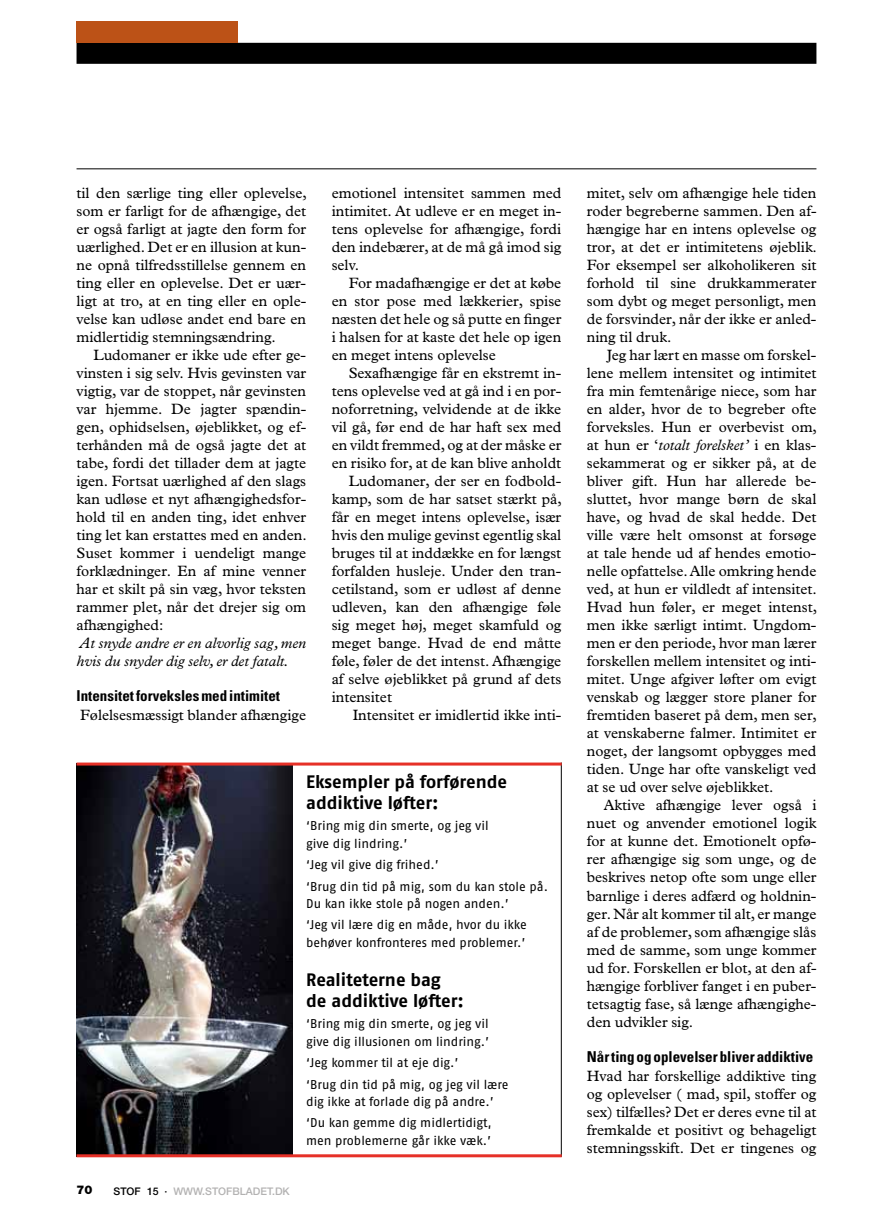
<style>
.page{position:relative;width:893px;height:1221px;background:#fff}
.page>*{position:absolute;margin:0;border:0;box-sizing:border-box;transform-origin:0 0}
.t1{font:700 18px/21px "Fago No";letter-spacing:-.005em;color:#000}
.t2{font:15px/18px "Plantin";color:#000;text-align:justify}
.t3{font:700 condensed 15px "Univers";color:#000}
.t4{font:italic 15px/18px "Plantin";color:#000}
.t5{font:12.75px/21.5px "Fago No";color:#000}
.t6{font:900 12px "Helvetica Neue";color:#000}
.t7{font:500 10.5px "Helvetica Neue";color:#b3b2b2}
.s1{color:#000}
.s2{font-style:italic}
</style>
<div class="page">
<div style="left:77px;top:43px;width:739px;height:21px;background:#000"></div>
<hr style="left:77px;top:168px;width:739px;height:1px;background:#000">
<div style="left:77px;top:21px;width:161px;height:22px;background:#bc5217"></div>
<img style="left:77px;top:765px;width:215px;height:389px">
<hr style="left:561px;top:762px;width:1px;height:394px;background:#000">
<hr style="left:77px;top:762px;width:485px;height:3px;background:#e63027">
<hr style="left:77px;top:1154px;width:485px;height:3px;background:#e63027">
<p class="t2" style="left:77px;top:184px;width:232px">til den særlige ting eller oplevelse, som er farligt for de afhængige, det er også farligt at jagte den form for uærlighed. Det er en illusion at kun&shy;ne opnå tilfredsstillelse gennem en ting eller en oplevelse. Det er uær&shy;ligt at tro, at en ting eller en ople&shy;velse kan udløse andet end bare en midlertidig stemningsændring.</p>
<p class="t2" style="left:77px;top:346px;width:232px;text-indent:17px">Ludomaner er ikke ude efter ge&shy;vinsten i sig selv. Hvis gevinsten var vigtig, var de stoppet, når gevinsten var hjemme. De jagter spændin&shy;gen, ophidselsen, øjeblikket, og ef&shy;terhånden må de også jagte det at tabe, fordi det tillader dem at jagte igen. Fortsat uærlighed af den slags kan udløse et nyt afhængighedsfor&shy;hold til en anden ting, idet enhver ting let kan erstattes med en anden.<br>Suset kommer i uendeligt mange forklædninger. En af mine venner har et skilt på sin væg, hvor teksten rammer plet, når det drejer sig om afhængighed:</p>
<p class="t4" style="left:77px;top:634px;width:231px">At snyde andre er en alvorlig sag, men hvis du snyder dig selv, er det fatalt.</p>
<p class="t3" style="left:77px;top:686px;width:205px">Intensitet forveksles med intimitet</p>
<p class="t2" style="left:80px;top:706px;width:228px">Følelsesmæssigt blander afhængige</p>
<p class="t2" style="left:332px;top:184px;width:231px">emotionel intensitet sammen med intimitet. At udleve er en meget in&shy;tens oplevelse for afhængige, fordi den indebærer, at de må gå imod sig selv.</p>
<p class="t2" style="left:332px;top:274px;width:231px;text-indent:17px">For madafhængige er det at købe en stor pose med lækkerier, spise næsten det hele og så putte en finger i halsen for at kaste det hele op igen en meget intens oplevelse</p>
<p class="t2" style="left:349px;top:364px;width:214px">Sexafhængige får en ekstremt in-</p>
<p class="t2" style="left:332px;top:382px;width:231px">tens oplevelse ved at gå ind i en por-</p>
<p class="t2" style="left:332px;top:400px;width:231px">noforretning, velvidende at de ikke</p>
<p class="t2" style="left:332px;top:418px;width:231px">vil gå, før end de har haft sex med</p>
<p class="t2" style="left:332px;top:436px;width:231px">en vildt fremmed, og at der måske er</p>
<p class="t2" style="left:332px;top:454px;width:231px">en risiko for, at de kan blive anholdt</p>
<p class="t2" style="left:349px;top:472px;width:214px">Ludomaner, der ser en fodbold-</p>
<p class="t2" style="left:332px;top:490px;width:232px">kamp, som de har satset stærkt på,</p>
<p class="t2" style="left:332px;top:508px;width:231px">får en meget intens oplevelse, især</p>
<p class="t2" style="left:332px;top:526px;width:231px">hvis den mulige gevinst egentlig skal</p>
<p class="t2" style="left:332px;top:544px;width:231px">bruges til at inddække en for længst</p>
<p class="t2" style="left:332px;top:562px;width:231px">forfalden husleje. Under den tran-</p>
<p class="t2" style="left:332px;top:580px;width:231px">cetilstand, som er udløst af denne</p>
<p class="t2" style="left:332px;top:598px;width:231px">udleven, kan den afhængige føle</p>
<p class="t2" style="left:332px;top:616px;width:231px">sig meget høj, meget skamfuld og</p>
<p class="t2" style="left:332px;top:634px;width:231px">meget bange. Hvad de end måtte</p>
<p class="t2" style="left:332px;top:652px;width:231px">føle, føler de det intenst. Afhængige</p>
<p class="t2" style="left:332px;top:670px;width:231px">af selve øjeblikket på grund af dets</p>
<p class="t2" style="left:332px;top:688px;width:62px">intensitet</p>
<p class="t2" style="left:353px;top:706px;width:210px">Intensitet er imidlertid ikke inti-</p>
<p class="t6" style="left:77px;top:1182px;width:18px">70</p>
<p class="t7" style="left:114px;top:1184px;width:178px"><span class="s1">STOF 15 ·</span> WWW.STOFBLADET.DK</p>
<p class="t1" style="left:306px;top:770px;width:203px">Eksempler på forførende addiktive løfter:</p>
<p class="t5" style="left:306px;top:817px;width:184px;line-height:17.2px">‘Bring mig din smerte, og jeg vil give dig lindring.’</p>
<p class="t5" style="left:306px;top:853px;width:243px">‘Jeg vil give dig frihed.’<br>‘Brug din tid på mig, som du kan stole på.</p>
<p class="t5" style="left:306px;top:892px;width:222px">Du kan ikke stole på nogen anden.’ ‘Jeg vil lære dig en måde, hvor du ikke</p>
<p class="t5" style="left:306px;top:931px;width:221px">behøver konfronteres med problemer.’</p>
<p class="t1" style="left:306px;top:968px;width:159px">Realiteterne bag de addiktive løfter:</p>
<p class="t5" style="left:306px;top:1015px;width:185px;line-height:17.2px">‘Bring mig din smerte, og jeg vil give dig illusionen om lindring.’</p>
<p class="t5" style="left:306px;top:1051px;width:204px">‘Jeg kommer til at eje dig.’<br>‘Brug din tid på mig, og jeg vil lære</p>
<p class="t5" style="left:306px;top:1090px;width:189px">dig ikke at forlade dig på andre.’ ‘Du kan gemme dig midlertidigt,</p>
<p class="t5" style="left:306px;top:1129px;width:187px">men problemerne går ikke væk.’</p>
<p class="t2" style="left:587px;top:184px;width:232px">mitet, selv om afhængige hele tiden roder begreberne sammen. Den af&shy;hængige har en intens oplevelse og tror, at det er intimitetens øjeblik.<br>For eksempel ser alkoholikeren sit forhold til sine drukkammerater som dybt og meget personligt, men de forsvinder, når der ikke er anled&shy;ning til druk.</p>
<p class="t2" style="left:587px;top:346px;width:232px;text-indent:20px">Jeg har lært en masse om forskel&shy;lene mellem intensitet og intimitet fra min femtenårige niece, som har en alder, hvor de to begreber ofte forveksles. Hun er overbevist om, at hun er ‘<span class="s2">totalt forelsket’</span> i en klas&shy;sekammerat og er sikker på, at de bliver gift. Hun har allerede be&shy;sluttet, hvor mange børn de skal have, og hvad de skal hedde. Det ville være helt omsonst at forsøge at tale hende ud af hendes emotio&shy;nelle opfattelse. Alle omkring hende ved, at hun er vildledt af intensitet.<br>Hvad hun føler, er meget intenst, men ikke særligt intimt. Ungdom&shy;men er den periode, hvor man lærer forskellen mellem intensitet og inti&shy;mitet. Unge afgiver løfter om evigt venskab og lægger store planer for fremtiden baseret på dem, men ser, at venskaberne falmer. Intimitet er noget, der langsomt opbygges med tiden. Unge har ofte vanskeligt ved at se ud over selve øjeblikket.</p>
<p class="t2" style="left:587px;top:796px;width:231px;text-indent:17px">Aktive afhængige lever også i nuet og anvender emotionel logik for at kunne det. Emotionelt opfø&shy;rer afhængige sig som unge, og de beskrives netop ofte som unge eller barnlige i deres adfærd og holdnin&shy;ger. Når alt kommer til alt, er mange af de problemer, som afhængige slås med de samme, som unge kommer ud for. Forskellen er blot, at den af&shy;hængige forbliver fanget i en puber&shy;tetsagtig fase, så længe afhængighe&shy;den udvikler sig.</p>
<p class="t3" style="left:587px;top:1046px;width:228px">Når ting og oplevelser bliver addiktive</p>
<p class="t2" style="left:587px;top:1066px;width:231px">Hvad har forskellige addiktive ting og oplevelser ( mad, spil, stoffer og sex) tilfælles? Det er deres evne til at fremkalde et positivt og behageligt stemningsskift. Det er tingenes og</p>
</div>
